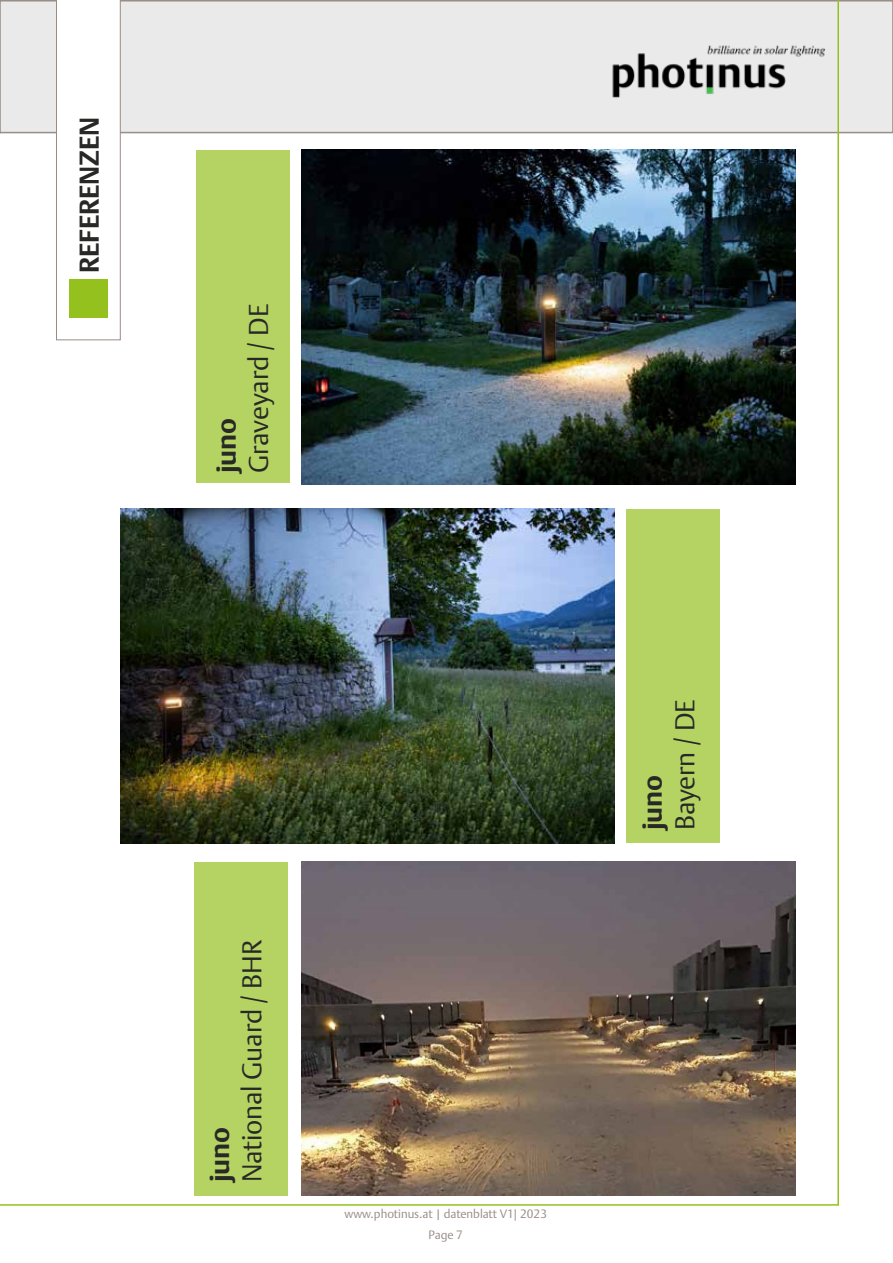
<style>
.page{position:relative;width:893px;height:1263px;background:#fff}
.page>*{position:absolute;margin:0;border:0;box-sizing:border-box;transform-origin:0 0}
.t1{font:300 27px "DTL Argo T";color:#282827}
.t2{font:700 27px "DTL Argo ST";color:#282827}
.t3{font:300 12px/21px "DTL Argo T";color:#998d86;text-align:center}
.s1{font-family:"Arial";font-weight:400}
</style>
<div class="page">
<div style="left:0;top:0;width:893px;height:133px;background:#eaeaea;border:2px solid #998d86"></div>
<img style="left:612px;top:45px;width:214px;height:53px">
<hr style="left:0;top:1204px;width:838px;height:2px;background:#95c11f">
<hr style="left:837px;top:0;width:2px;height:1206px;background:#95c11f">
<div style="left:194px;top:862px;width:93px;height:334px;background:#b5d362"></div>
<div style="left:196px;top:150px;width:94px;height:333px;background:#b5d362"></div>
<div style="left:626px;top:509px;width:94px;height:333px;background:#b5d362"></div>
<svg style="left:56px;top:0;width:65px;height:340px"></svg>
<div style="left:69px;top:280px;width:39px;height:38px;background:#95c11f"></div>
<img style="left:301px;top:150px;width:494px;height:334px">
<img style="left:301px;top:861px;width:494px;height:335px">
<img style="left:121px;top:509px;width:493px;height:334px">
<h1 class="t2" style="left:73px;top:273px;width:158px;rotate:-90deg">REFERENZEN</h1>
<h1 class="t1" style="left:242px;top:473px;width:171px;rotate:-90deg">Graveyard / DE</h1>
<h1 class="t2" style="left:210px;top:473px;width:57px;rotate:-90deg">juno</h1>
<h1 class="t1" style="left:236px;top:1182px;width:244px;rotate:-90deg">National Guard / BHR</h1>
<h1 class="t2" style="left:204px;top:1182px;width:57px;rotate:-90deg">juno</h1>
<p class="t3" style="left:344px;top:1203px;width:204px">www.photinus.at | datenblatt V1<span class="s1">|</span> 2023<br>Page 7</p>
<h1 class="t1" style="left:669px;top:830px;width:133px;rotate:-90deg">Bayern / DE</h1>
<h1 class="t2" style="left:636px;top:830px;width:57px;rotate:-90deg">juno</h1>
</div>
